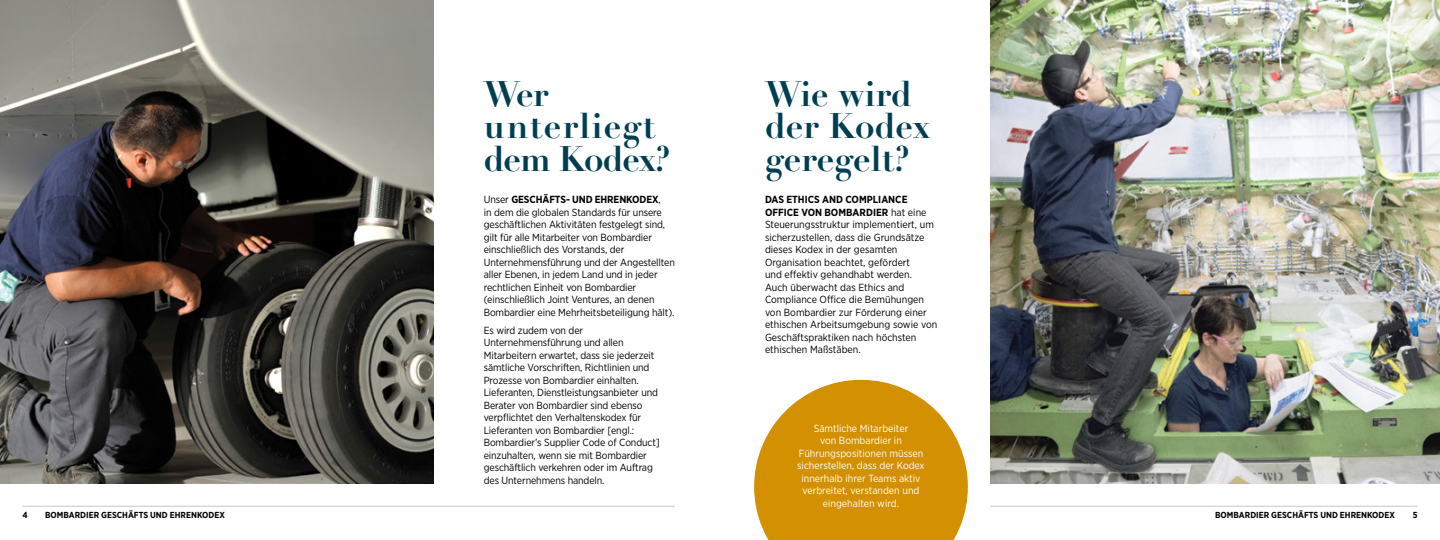
<style>
.page{position:relative;width:1440px;height:540px;background:#fff}
.page>*{position:absolute;margin:0;border:0;box-sizing:border-box;transform-origin:0 0}
.t1{font:700 35px/32.5px "Didot LH";color:#003e52}
.t2{font:700 35px/32.5px "Didot LH";letter-spacing:.035em;color:#003e52}
.t3{font:10.25px/12.5px "Gotham Narrow";letter-spacing:-.01em;color:#000}
.t4{font:10.25px/12.5px "Gotham Narrow";color:#fff;text-align:center}
.t5{font:700 8.75px "Gotham Narrow";color:#000}
.s1{font-weight:700}
</style>
<div class="page">
<img style="left:990px;top:0;width:450px;height:484px">
<img style="left:0;top:0;width:433px;height:484px">
<svg style="left:754px;top:380px;width:214px;height:160px;fill:#d39000"></svg>
<hr style="left:22px;top:506px;width:653px;height:1px;background:#c8c8c8">
<hr style="left:990px;top:506px;width:428px;height:1px;background:#c8c8c8">
<h1 class="t2" style="left:484px;top:78px;width:189px">Wer unterliegt dem Kodex?</h1>
<h1 class="t1" style="left:765px;top:78px;width:167px">Wie wird der Kodex geregelt?</h1>
<p class="t3" style="left:484px;top:193px;width:193px">Unser <span class="s1">GESCHÄFTS- UND EHRENKODEX</span>,<br>in dem die globalen Standards für unsere geschäftlichen Aktivitäten festgelegt sind, gilt für alle Mitarbeiter von Bombardier einschließlich des Vorstands, der Unternehmensführung und der Angestellten aller Ebenen, in jedem Land und in jeder rechtlichen Einheit von Bombardier (einschließlich Joint Ventures, an denen Bombardier eine Mehrheitsbeteiligung hält).</p>
<p class="t3" style="left:484px;top:324px;width:178px">Es wird zudem von der Unternehmensführung und allen Mitarbeitern erwartet, dass sie jederzeit sämtliche Vorschriften, Richtlinien und Prozesse von Bombardier einhalten.<br>Lieferanten, Dienstleistungsanbieter und Berater von Bombardier sind ebenso verpflichtet den Verhaltenskodex für Lieferanten von Bombardier [engl.:<br>Bombardier’s Supplier Code of Conduct] einzuhalten, wenn sie mit Bombardier geschäftlich verkehren oder im Auftrag des Unternehmens handeln.</p>
<p class="t3" style="left:765px;top:193px;width:174px"><span class="s1">DAS ETHICS AND COMPLIANCE<br>OFFICE VON BOMBARDIER</span> hat eine<br>Steuerungsstruktur implementiert, um sicherzustellen, dass die Grundsätze dieses Kodex in der gesamten<br>Organisation beachtet, gefördert<br>und effektiv gehandhabt werden.<br>Auch überwacht das Ethics and<br>Compliance Office die Bemühungen von Bombardier zur Förderung einer ethischen Arbeitsumgebung sowie von<br>Geschäftspraktiken nach höchsten ethischen Maßstäben.</p>
<p class="t4" style="left:797px;top:422px;width:129px">Sämtliche Mitarbeiter<br>von Bombardier in<br>Führungspositionen müssen sicherstellen, dass der Kodex innerhalb ihrer Teams aktiv verbreitet, verstanden und eingehalten wird.</p>
<p class="t5" style="left:22px;top:509px;width:7px">4</p>
<p class="t5" style="left:45px;top:509px;width:181px">BOMBARDIER GESCHÄFTS UND EHRENKODEX</p>
<p class="t5" style="left:1215px;top:509px;width:181px">BOMBARDIER GESCHÄFTS UND EHRENKODEX</p>
<p class="t5" style="left:1413px;top:509px;width:6px">5</p>
</div>
